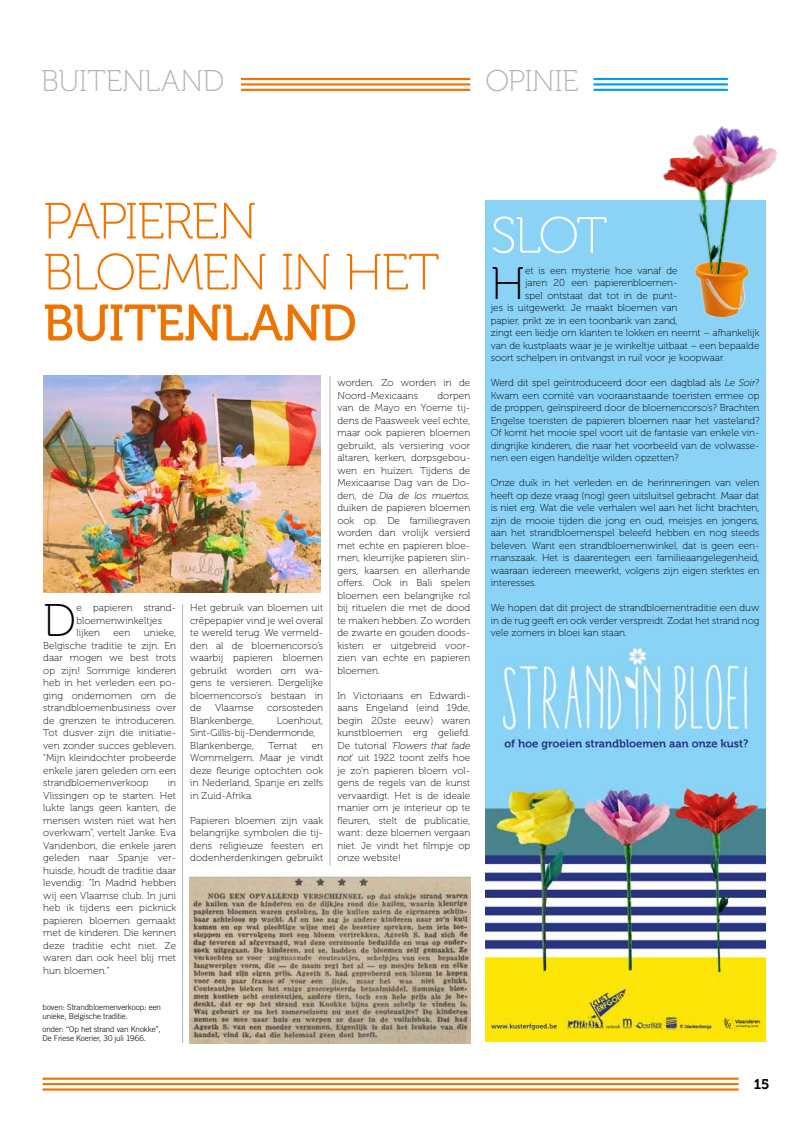
<style>
.page{position:relative;width:808px;height:1134px;background:#fff}
.page>*{position:absolute;margin:0;border:0;box-sizing:border-box;transform-origin:0 0}
.t1{font:51px/51px "Museo 100";letter-spacing:-.035em;color:#ee7402}
.t2{font:51px "Museo 500";letter-spacing:-.02em;color:#ee7402}
.t3{font:51px "Museo 100";color:#fff}
.t4{font:45.7px "Museo 100";color:#000}
.t5{font:30px "Museo 100";letter-spacing:-.01em;color:#b3b2b2}
.t6{font:14px "Museo 700";color:#000}
.t7{font:10px/12.5px "Museo 100";color:#000;text-align:justify}
.t8{font:300 8px/9.6px "Trade Gothic";letter-spacing:-.005em;color:#000}
.s1{font-style:italic}
</style>
<div class="page">
<div style="left:485px;top:200px;width:280px;height:509px;background:#8ad3f6"></div>
<hr style="left:241px;top:78px;width:229px;height:2px;background:#ee7402">
<hr style="left:241px;top:83px;width:229px;height:3px;background:#ee7402">
<hr style="left:241px;top:89px;width:229px;height:2px;background:#ee7402">
<hr style="left:593px;top:78px;width:135px;height:2px;background:#009fe3">
<hr style="left:593px;top:83px;width:135px;height:3px;background:#009fe3">
<hr style="left:593px;top:89px;width:135px;height:2px;background:#009fe3">
<hr style="left:43px;top:1078px;width:695px;height:2px;background:#ee7402">
<hr style="left:43px;top:1083px;width:695px;height:2px;background:#ee7402">
<hr style="left:43px;top:1088px;width:695px;height:3px;background:#ee7402">
<img style="left:190px;top:876px;width:281px;height:167px">
<img style="left:43px;top:376px;width:277px;height:216px">
<img style="left:485px;top:647px;width:280px;height:394px">
<hr style="left:182px;top:604px;width:1px;height:439px;background:#b3b2b2">
<hr style="left:330px;top:376px;width:1px;height:489px;background:#b3b2b2">
<img style="left:700px;top:282px;width:45px;height:36px">
<img style="left:693px;top:126px;width:84px;height:156px">
<img style="left:663px;top:153px;width:76px;height:125px">
<h3 class="t5" style="left:41px;top:65px;width:185px">BUITENLAND</h3>
<h3 class="t5" style="left:485px;top:65px;width:95px">OPINIE</h3>
<h1 class="t1" style="left:43px;top:197px;width:398px">PAPIEREN<br>BLOEMEN IN HET</h1>
<h1 class="t2" style="left:43px;top:295px;width:315px">BUITENLAND</h1>
<h2 class="t4" style="left:43px;top:596px;width:34px">D</h2>
<p class="t7" style="left:76px;top:602px;width:101px;text-align:left">e papieren strand&shy;bloemenwinkeltjes lijken</p>
<p class="t7" style="left:43px;top:627px;width:134px;text-indent:101px">unieke, Belgische traditie te zijn. En daar mogen we best trots op zijn! Sommige kinderen heb in het verleden een po&shy;ging ondernomen om de strandbloemenbusiness over de grenzen te introduceren.<br>Tot dusver zijn die initiatie&shy;ven zonder succes gebleven. “Mijn kleindochter probeerde enkele jaren geleden om een strandbloemenverkoop</p>
<p class="t7" style="left:113px;top:627px;width:19px">een</p>
<p class="t7" style="left:43px;top:777px;width:134px;text-indent:125px">in Vlissingen op te starten. Het lukte langs geen kanten, de mensen wisten niet wat hen overkwam”, vertelt Janke. Eva Vandenbon, die enkele jaren geleden naar Spanje ver&shy;huisde, houdt de traditie daar levendig: “In Madrid hebben wij een Vlaamse club. In juni heb ik tijdens een picknick papieren bloemen gemaakt met de kinderen. Die kennen deze traditie echt niet. Ze waren dan ook heel blij met hun bloemen.”</p>
<p class="t8" style="left:43px;top:1002px;width:120px">boven: Strandbloemenverkoop: een unieke, Belgische traditie.</p>
<p class="t8" style="left:43px;top:1024px;width:120px">onder: “Op het strand van Knokke”,<br>De Friese Koerier, 30 juli 1966.</p>
<p class="t7" style="left:190px;top:602px;width:134px">Het gebruik van bloemen uit crêpepapier vind je wel overal te wereld terug. We vermeld&shy;den al de bloemencorso’s waarbij papieren bloemen gebruikt worden om wa&shy;gens te versieren. Dergelijke bloemencorso’s bestaan in de</p>
<p class="t7" style="left:215px;top:702px;width:40px">Vlaamse</p>
<p class="t7" style="left:267px;top:702px;width:57px">corsosteden</p>
<p class="t7" style="left:190px;top:714px;width:65px">Blankenberge,</p>
<p class="t7" style="left:190px;top:714px;width:134px;text-align:left;text-indent:87px">Loenhout,<br>Sint-Gillis-bij-Dendermonde,<br>Blankenberge,</p>
<p class="t7" style="left:268px;top:739px;width:30px">Ternat</p>
<p class="t7" style="left:190px;top:739px;width:134px;text-indent:121px">en Wommelgem. Maar je vindt deze fleurige optochten ook in Nederland, Spanje en zelfs in Zuid-Afrika.</p>
<p class="t7" style="left:190px;top:814px;width:134px">Papieren bloemen zijn vaak belangrijke symbolen die tij&shy;dens religieuze feesten en dodenherdenkingen gebruikt</p>
<p class="t7" style="left:337px;top:377px;width:134px">worden. Zo worden in de<br>Noord-Mexicaans</p>
<p class="t7" style="left:337px;top:389px;width:134px;text-indent:100px">dorpen van de Mayo en Yoeme tij&shy;dens de Paasweek veel echte, maar ook papieren bloemen gebruikt, als versiering voor altaren, kerken, dorpsgebou&shy;wen en huizen. Tijdens de Mexicaanse Dag van de Do&shy;den, de <span class="s1">Dia de los muertos, </span>duiken de papieren bloemen ook op. De familiegraven worden dan vrolijk versierd met echte en papieren bloe&shy;men, kleurrijke papieren slin&shy;gers, kaarsen en allerhande offers. Ook in Bali spelen bloemen een belangrijke rol bij rituelen die met de dood te maken hebben. Zo worden de zwarte en gouden doods&shy;kisten er uitgebreid voor&shy;zien van echte en papieren bloemen.</p>
<p class="t7" style="left:337px;top:689px;width:134px">In Victoriaans en Edwardi&shy;aans Engeland (eind 19de, begin 20ste eeuw) waren kunstbloemen erg geliefd.<br>De tutorial <span class="s1">‘Flowers that fade not</span>’ uit 1922 toont zelfs hoe je zo’n papieren bloem vol&shy;gens de regels van de kunst vervaardigt. Het is de ideale manier om je interieur op te fleuren, stelt de publicatie, want: deze bloemen vergaan niet. Je vindt het filmpje op onze website!</p>
<h1 class="t3" style="left:491px;top:208px;width:118px">SLOT</h1>
<h2 class="t4" style="left:491px;top:259px;width:36px">H</h2>
<p class="t7" style="left:525px;top:264px;width:154px">et is een mysterie hoe vanaf de</p>
<p class="t7" style="left:525px;top:277px;width:154px">jaren 20 een papierenbloemen-</p>
<p class="t7" style="left:525px;top:289px;width:154px">spel ontstaat dat tot in de punt-</p>
<p class="t7" style="left:491px;top:302px;width:188px">jes is uitgewerkt. Je maakt bloemen van</p>
<p class="t7" style="left:491px;top:314px;width:188px">papier, prikt ze in een toonbank van zand,</p>
<p class="t7" style="left:491px;top:327px;width:270px">zingt een liedje om klanten te lokken en neemt – afhankelijk</p>
<p class="t7" style="left:491px;top:339px;width:270px">van de kustplaats waar je je winkeltje uitbaat – een bepaalde</p>
<p class="t7" style="left:491px;top:352px;width:235px">soort schelpen in ontvangst in ruil voor je koopwaar.</p>
<p class="t7" style="left:491px;top:377px;width:270px">Werd dit spel geïntroduceerd door een dagblad als <span class="s1">Le Soir</span>?<br>Kwam een comité van vooraanstaande toeristen ermee op de proppen, geïnspireerd door de bloemencorso’s? Brachten Engelse toeristen de papieren bloemen naar het vasteland?<br>Of komt het mooie spel voort uit de fantasie van enkele vin&shy;dingrijke kinderen, die naar het voorbeeld van de volwasse&shy;nen een eigen handeltje wilden opzetten?</p>
<p class="t7" style="left:491px;top:477px;width:270px">Onze duik in het verleden en de herinneringen van velen heeft op deze vraag (nog) geen uitsluitsel gebracht. Maar dat is niet erg. Wat die vele verhalen wel aan het licht brachten, zijn de mooie tijden die jong en oud, meisjes en jongens, aan het strandbloemenspel beleefd hebben en nog steeds beleven. Want een strandbloemenwinkel, dat is geen een&shy;manszaak. Het is daarentegen een familieaangelegenheid, waaraan iedereen meewerkt, volgens zijn eigen sterktes en interesses.</p>
<p class="t7" style="left:491px;top:602px;width:270px">We hopen dat dit project de strandbloementraditie een duw in de rug geeft en ook verder verspreidt. Zodat het strand nog vele zomers in bloei kan staan.</p>
<h3 class="t6" style="left:754px;top:1077px;width:17px">15</h3>
</div>
